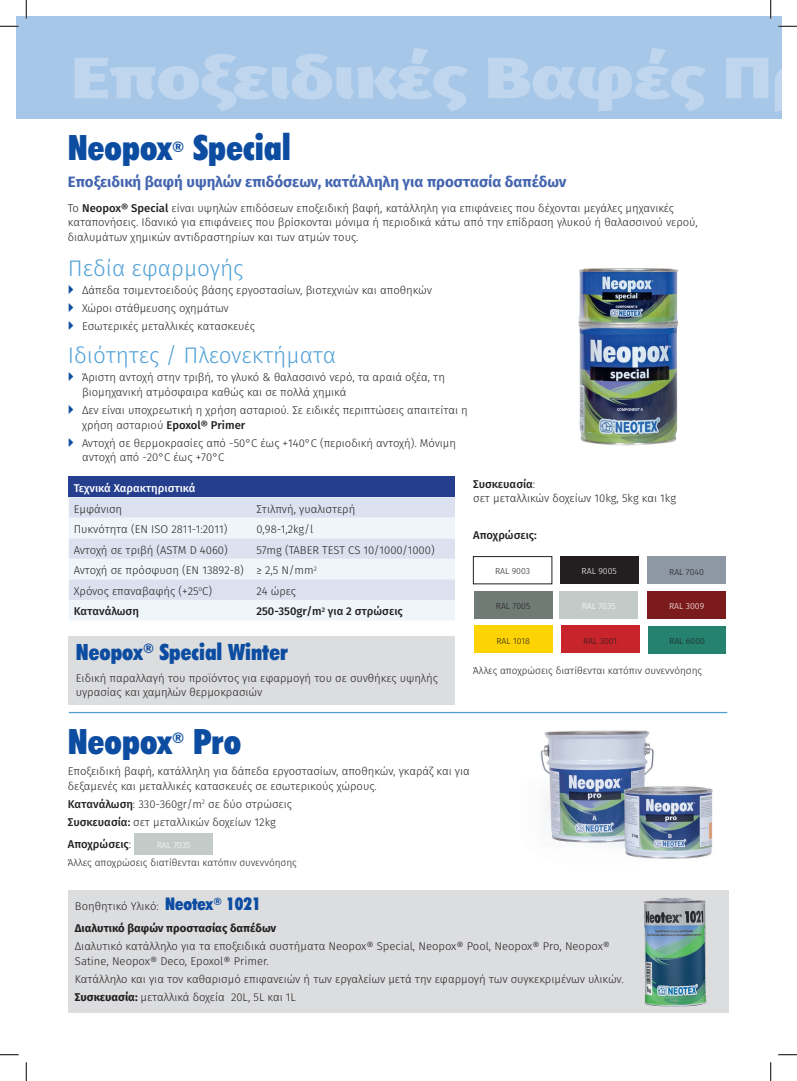
<style>
.page{position:relative;width:797px;height:1081px;background:#fff}
.page>*{position:absolute;margin:0;border:0;box-sizing:border-box;transform-origin:0 0}
.text{font:800 58.25px "Fira Sans";letter-spacing:.005em;color:#bfd6ee;scale:1.27 1}
.Brands{font:900 condensed 35px "LS Futura BT Extra";color:#0d4da1}
.subtitle_2{font:300 22.5px "Fira Sans";color:#52a1d8}
.Brands-2{font:900 condensed 22.5px "LS Futura BT Extra";color:#0d4da1}
.subtitle_3{font:700 15px "Fira Sans";color:#4365b0}
.Brands-3{font:900 condensed 14.62px "LS Futura BT Extra";color:#0d4da1}
.text-2{font:300 11.25px/14.6px "Fira Sans";color:#231f20}
.text-3{font:500 11.25px "Fira Sans";color:#231f20}
.text-4{font:700 11.25px "Fira Sans";color:#231f20}
.Brands-4{font:300 11.25px "Fira Sans";color:#231f20}
.text-5{font:500 11.25px "Fira Sans";color:#fff}
.text-6{font:300 10px "Fira Sans";color:#231f20}
.text-7{font:300 8.75px "Fira Sans";color:#231f20}
.text-8{font:300 8.75px "Fira Sans";color:#fff}
.s1{font-weight:500}
.s2{font-weight:300}
.s3{font-family:"LS Futura BT Extra";font-weight:900;font-stretch:condensed;font-size:17.5px;color:#0d4da1}
.s4{font-weight:700}
</style>
<div class="page">
<div style="left:16px;top:16px;width:765px;height:102px;background:#a7c7e8"></div>
<div style="left:69px;top:476px;width:386px;height:21px;background:#253f8e"></div>
<div style="left:69px;top:497px;width:386px;height:20px;background:#dbe1ef"></div>
<svg style="left:69px;top:517px;width:386px;height:103px;background:#e6edf6"></svg>
<div style="left:69px;top:635px;width:386px;height:69px;background:#dcdddf"></div>
<div style="left:68px;top:889px;width:660px;height:122px;background:#dcdddf"></div>
<div style="left:134px;top:833px;width:79px;height:21px;background:#c2cbc8"></div>
<img style="left:540px;top:730px;width:173px;height:129px">
<div style="left:560px;top:556px;width:78px;height:27px;background:#231f20"></div>
<div style="left:473px;top:556px;width:79px;height:28px;border:1px solid #231f20"></div>
<div style="left:647px;top:591px;width:78px;height:27px;background:#7c1b1d"></div>
<div style="left:559px;top:591px;width:79px;height:27px;background:#c2cbc8"></div>
<div style="left:647px;top:556px;width:78px;height:28px;background:#8d98a4"></div>
<div style="left:561px;top:625px;width:78px;height:28px;background:#c8242b"></div>
<div style="left:474px;top:625px;width:78px;height:28px;background:#fed304"></div>
<div style="left:474px;top:591px;width:78px;height:27px;background:#707b76"></div>
<div style="left:648px;top:625px;width:77px;height:28px;background:#24826f"></div>
<hr style="left:69px;top:711px;width:658px;height:2px;background:#4e9ed6">
<img style="left:578px;top:268px;width:100px;height:178px">
<img style="left:643px;top:898px;width:64px;height:108px">
<svg style="left:0;top:25px;width:19px;height:2px"></svg>
<svg style="left:778px;top:25px;width:19px;height:2px"></svg>
<svg style="left:0;top:1054px;width:19px;height:1px"></svg>
<svg style="left:778px;top:1054px;width:19px;height:1px"></svg>
<svg style="left:25px;top:0;width:2px;height:19px"></svg>
<svg style="left:25px;top:1062px;width:2px;height:18px"></svg>
<svg style="left:770px;top:0;width:1px;height:19px"></svg>
<svg style="left:770px;top:1062px;width:1px;height:18px"></svg>
<p class="text" style="left:71px;top:26px;width:588px">Εποξειδικές Βαφές Πρ</p>
<p class="Brands" style="left:68px;top:124px;width:106px">Neopox</p>
<p class="Brands-3" style="left:172px;top:136px;width:14px">®</p>
<p class="Brands" style="left:193px;top:124px;width:99px">Special</p>
<p class="subtitle_3" style="left:68px;top:169px;width:500px">Εποξειδική βαφή υψηλών επιδόσεων, κατάλληλη για προστασία δαπέδων</p>
<p class="text-2" style="left:68px;top:200px;width:631px">To <span class="s1">Neopox® Special</span> είναι υψηλών επιδόσεων εποξειδική βαφή, κατάλληλη για επιφάνειες που δέχονται μεγάλες μηχανικές καταπονήσεις. Ιδανικό για επιφάνειες που βρίσκονται μόνιμα ή περιοδικά κάτω από την επίδραση γλυκού ή θαλασσινού νερού, διαλυμάτων χημικών αντιδραστηρίων και των ατμών τους.</p>
<p class="subtitle_2" style="left:68px;top:252px;width:177px">Πεδία εφαρμογής</p>
<p class="text-2" style="left:82px;top:282px;width:351px">Δάπεδα τσιμεντοειδούς βάσης εργοστασίων, βιοτεχνιών και αποθηκών</p>
<p class="text-2" style="left:82px;top:300px;width:148px">Χώροι στάθμευσης οχημάτων</p>
<p class="text-2" style="left:82px;top:319px;width:174px">Εσωτερικές μεταλλικές κατασκευές</p>
<p class="subtitle_2" style="left:68px;top:339px;width:270px">Ιδιότητες / Πλεονεκτήματα</p>
<p class="text-2" style="left:82px;top:370px;width:364px">Άριστη αντοχή στην τριβή, το γλυκό &amp; θαλασσινό νερό, τα αραιά οξέα, τη βιομηχανική ατμόσφαιρα καθώς και σε πολλά χημικά</p>
<p class="text-2" style="left:82px;top:402px;width:387px">Δεν είναι υποχρεωτική η χρήση ασταριού. Σε ειδικές περιπτώσεις απαιτείται η χρήση ασταριού <span class="s1">Epoxol® Primer</span></p>
<p class="text-2" style="left:82px;top:435px;width:375px">Αντοχή σε θερμοκρασίες από -50°C έως +140°C (περιοδική αντοχή). Μόνιμη αντοχή από -20°C έως +70°C</p>
<p class="text-5" style="left:74px;top:479px;width:123px">Τεχνικά Χαρακτηριστικά</p>
<p class="text-2" style="left:74px;top:501px;width:50px">Εμφάνιση</p>
<p class="text-2" style="left:256px;top:501px;width:100px">Στιλπνή, γυαλιστερή</p>
<p class="text-2" style="left:74px;top:522px;width:155px">Πυκνότητα (EN ISO 2811-1:2011)</p>
<p class="text-2" style="left:256px;top:522px;width:58px">0,98-1,2kg/l</p>
<p class="text-2" style="left:74px;top:542px;width:155px">Αντοχή σε τριβή (ASTM D 4060)</p>
<p class="text-2" style="left:256px;top:542px;width:180px">57mg (TABER TEST CS 10/1000/1000)</p>
<p class="text-2" style="left:74px;top:563px;width:172px">Αντοχή σε πρόσφυση (EN 13892-8)</p>
<p class="text-2" style="left:256px;top:563px;width:62px">≥ 2,5 N/mm<sup>2</sup></p>
<p class="text-2" style="left:74px;top:583px;width:140px">Χρόνος επαναβαφής (+25<sup>o</sup>C)</p>
<p class="text-2" style="left:256px;top:583px;width:41px">24 ώρες</p>
<p class="text-3" style="left:74px;top:602px;width:67px">Κατανάλωση</p>
<p class="text-3" style="left:256px;top:602px;width:148px">250-350gr/m<sup>2</sup> για 2 στρώσεις</p>
<p class="text-2" style="left:473px;top:476px;width:204px"><span class="s1">Συσκευασία</span>:<br>σετ μεταλλικών δοχείων 10kg, 5kg και 1kg</p>
<p class="text-3" style="left:473px;top:525px;width:65px">Αποχρώσεις:</p>
<p class="text-7" style="left:495px;top:565px;width:37px">RAL 9003</p>
<p class="text-8" style="left:581px;top:565px;width:37px">RAL 9005</p>
<p class="text-8" style="left:581px;top:599px;width:35px">RAL 7035</p>
<p class="text-8" style="left:669px;top:599px;width:37px">RAL 3009</p>
<p class="text-7" style="left:669px;top:565px;width:36px">RAL 7040</p>
<p class="text-7" style="left:496px;top:599px;width:36px">RAL 7005</p>
<p class="Brands-2" style="left:76px;top:636px;width:213px">Neopox<sup>®</sup> Special Winter</p>
<p class="text-2" style="left:76px;top:670px;width:363px">Ειδική παραλλαγή του προϊόντος για εφαρμογή του σε συνθήκες υψηλής υγρασίας και χαμηλών θερμοκρασιών</p>
<p class="text-7" style="left:496px;top:634px;width:35px">RAL 1018</p>
<p class="text-7" style="left:583px;top:634px;width:36px">RAL 3001</p>
<p class="text-7" style="left:669px;top:634px;width:37px">RAL 6000</p>
<p class="text-6" style="left:473px;top:663px;width:230px">Άλλες αποχρώσεις διατίθενται κατόπιν συνεννόησης</p>
<p class="Brands" style="left:68px;top:717px;width:106px">Neopox</p>
<p class="Brands-3" style="left:172px;top:727px;width:14px">®</p>
<p class="Brands" style="left:193px;top:717px;width:50px">Pro</p>
<p class="text-2" style="left:68px;top:763px;width:403px">Εποξειδική βαφή, κατάλληλη για δάπεδα εργοστασίων, αποθηκών, γκαράζ και για δεξαμενές και μεταλλικές κατασκευές σε εσωτερικούς χώρους.</p>
<p class="text-2" style="left:68px;top:796px;width:226px"><span class="s1">Κατανάλωση</span>: 330-360gr/m<sup>2</sup> σε δύο στρώσεις</p>
<p class="text-2" style="left:68px;top:814px;width:209px"><span class="s1">Συσκευασία:</span> σετ μεταλλικών δοχείων 12kg</p>
<p class="text-3" style="left:68px;top:834px;width:65px">Αποχρώσεις<span class="s2">:</span></p>
<p class="text-8" style="left:157px;top:838px;width:35px">RAL 7035</p>
<p class="text-6" style="left:68px;top:855px;width:230px">Άλλες αποχρώσεις διατίθενται κατόπιν συνεννόησης</p>
<p class="Brands-4" style="left:75px;top:898px;width:187px">Βοηθητικό Υλικό: <span class="s3">Νeotex</span><sup>®</sup> <span class="s3">1021</span></p>
<p class="text-4" style="left:75px;top:918px;width:203px">Διαλυτικό βαφών προστασίας δαπέδων</p>
<p class="text-2" style="left:75px;top:938px;width:536px">Διαλυτικό κατάλληλο για τα εποξειδικά συστήματα Neopox® Special, Neopox® Pool, Neopox® Pro, Neopox®<br>Satine, Neopox® Deco, Epoxol® Primer.</p>
<p class="text-2" style="left:75px;top:971px;width:550px">Κατάλληλο και για τον καθαρισμό επιφανειών ή των εργαλείων μετά την εφαρμογή των συγκεκριμένων υλικών.</p>
<p class="text-2" style="left:75px;top:989px;width:222px"><span class="s4">Συσκευασία:</span> μεταλλικά δοχεία 20L, 5L και 1L</p>
</div>
